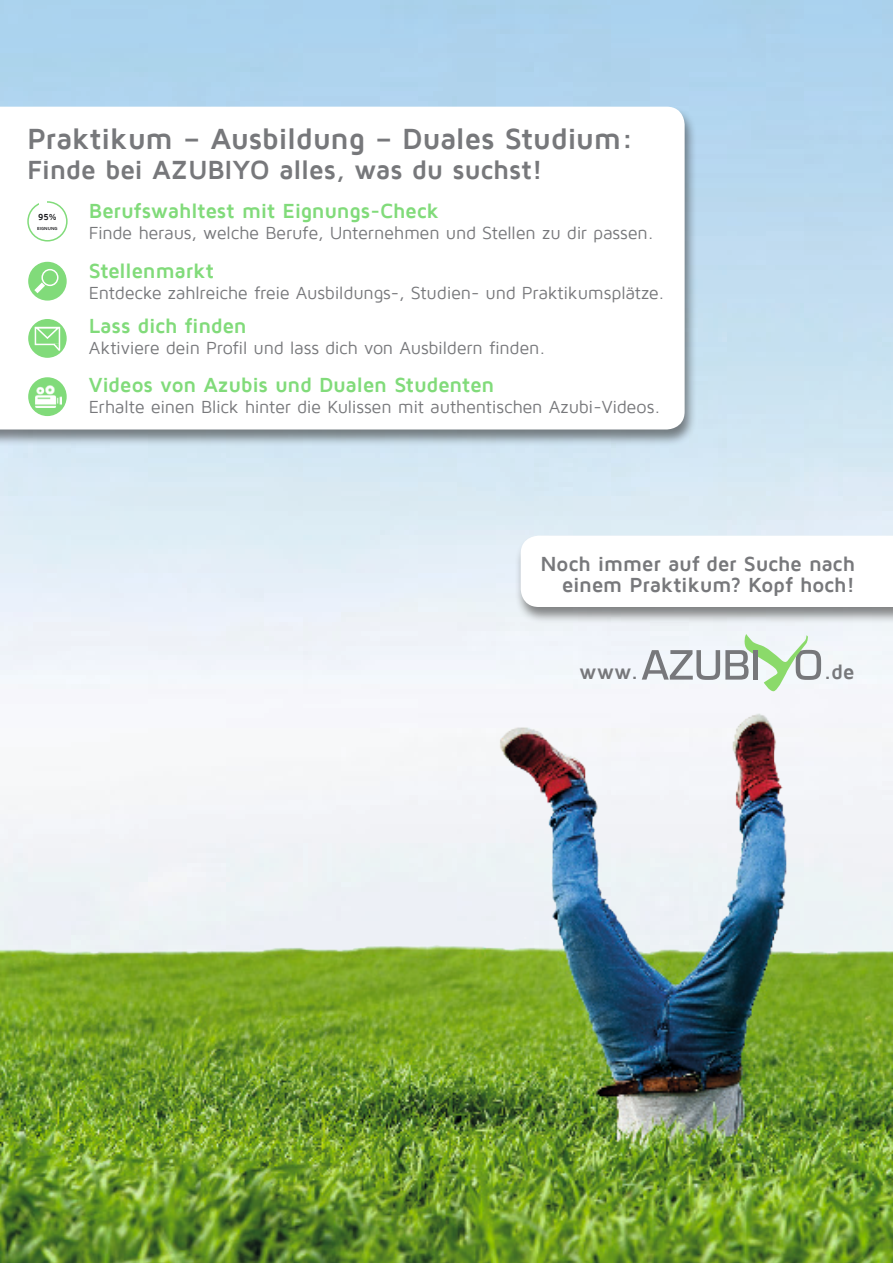
<style>
.page{position:relative;width:893px;height:1263px;background:#fff}
.page>*{position:absolute;margin:0;border:0;box-sizing:border-box;transform-origin:0 0}
.t1{font:700 30px "Maven Pro";letter-spacing:-.02em;color:#77787b}
.t2{font:700 27px "Maven Pro";letter-spacing:-.015em;color:#77787b}
.t3{font:700 21px "Maven Pro";letter-spacing:-.015em;color:#81db7a}
.t4{font:700 21px/21px "Maven Pro";letter-spacing:-.015em;color:#77787b;text-align:right}
.t5{font:18px "Maven Pro";letter-spacing:-.015em;color:#77787b}
.t6{font:700 9px "Maven Pro";color:#17171a}
.t7{font:700 4.5px "Maven Pro";letter-spacing:-.005em;color:#17171a}
</style>
<div class="page">
<img style="left:0;top:710px;width:893px;height:553px">
<div style="left:0;top:105px;width:697px;height:341px;background:#1f1c19;opacity:.52"></div>
<svg style="left:0;top:107px;width:685px;height:322px"></svg>
<div style="left:515px;top:534px;width:378px;height:90px;background:#1f1c19;opacity:.52"></div>
<svg style="left:521px;top:536px;width:372px;height:71px"></svg>
<svg style="left:642px;top:632px;width:179px;height:59px"></svg>
<hr style="left:753px;top:650px;width:4px;height:30px;background:#77787b">
<div style="left:27px;top:201px;width:41px;height:41px;border:2px solid #81db7a;border-radius:50%"></div>
<div style="left:39px;top:200px;width:8px;height:5px;background:#fff"></div>
<div style="left:29px;top:263px;width:37px;height:37px;background:#81db7a;border-radius:50%"></div>
<div style="left:28px;top:262px;width:39px;height:39px;border:2px solid #81db7a;border-radius:50%"></div>
<div style="left:41px;top:269px;width:18px;height:17px;border:2px solid #fff;border-radius:50%"></div>
<svg style="left:30px;top:278px;width:20px;height:20px"></svg>
<div style="left:29px;top:320px;width:37px;height:37px;background:#81db7a;border-radius:50%"></div>
<div style="left:28px;top:319px;width:39px;height:39px;border:2px solid #81db7a;border-radius:50%"></div>
<div style="left:29px;top:378px;width:37px;height:37px;background:#81db7a;border-radius:50%"></div>
<div style="left:28px;top:377px;width:39px;height:39px;border:2px solid #81db7a;border-radius:50%"></div>
<img style="left:36px;top:385px;width:25px;height:23px">
<svg style="left:33px;top:326px;width:29px;height:27px"></svg>
<p class="t1" style="left:27px;top:123px;width:607px">Praktikum – Ausbildung – Duales Studium:</p>
<p class="t2" style="left:27px;top:156px;width:517px">Finde bei AZUBIYO alles, was du suchst!</p>
<p class="t6" style="left:38px;top:212px;width:20px">95%</p>
<p class="t7" style="left:37px;top:227px;width:22px">EIGNUNG</p>
<p class="t3" style="left:89px;top:200px;width:352px">Berufswahltest mit Eignungs-Check</p>
<p class="t5" style="left:89px;top:224px;width:567px">Finde heraus, welche Berufe, Unternehmen und Stellen zu dir passen.</p>
<p class="t3" style="left:89px;top:260px;width:127px">Stellenmarkt</p>
<p class="t5" style="left:89px;top:284px;width:577px">Entdecke zahlreiche freie Ausbildungs-, Studien- und Praktikumsplätze.</p>
<p class="t3" style="left:89px;top:315px;width:160px">Lass dich finden</p>
<p class="t5" style="left:89px;top:339px;width:458px">Aktiviere dein Profil und lass dich von Ausbildern finden.</p>
<p class="t3" style="left:89px;top:374px;width:407px">Videos von Azubis und Dualen Studenten</p>
<p class="t5" style="left:89px;top:398px;width:573px">Erhalte einen Blick hinter die Kulissen mit authentischen Azubi-Videos.</p>
<p class="t4" style="left:540px;top:553px;width:316px">Noch immer auf der Suche nach einem Praktikum? Kopf hoch!</p>
<p class="t4" style="left:579px;top:662px;width:61px">www.</p>
<p class="t4" style="left:824px;top:661px;width:32px">.de</p>
</div>
